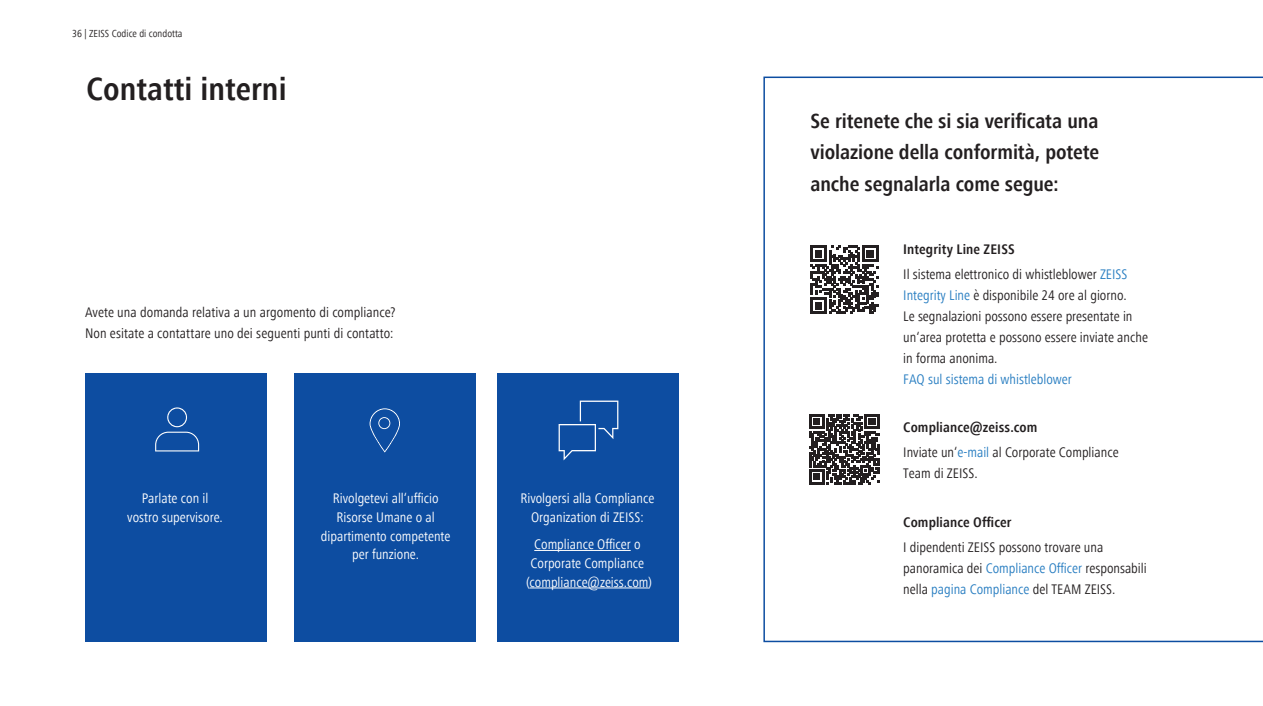
<style>
.page{position:relative;width:1263px;height:706px;background:#fff}
.page>*{position:absolute;margin:0;border:0;box-sizing:border-box;transform-origin:0 0}
.t1{font:700 condensed 33px "ZEISS Frutiger Next W1 G";color:#231f20}
.t2{font:700 condensed 21px/31.5px "ZEISS Frutiger Next W1 G";letter-spacing:-.005em;color:#231f20;text-align:justify}
.t3{font:condensed 14.25px/21px "ZEISS Frutiger Next W1 G";color:#231f20}
.t4{font:condensed 14.25px/18.8px "ZEISS Frutiger Next W1 G";color:#fff;text-align:center}
.t5{font:condensed 14.25px "ZEISS Frutiger Next W1 G";color:#277dc1}
.t6{font:700 condensed 14.25px "ZEISS Frutiger Next W1 G";letter-spacing:.005em;color:#231f20}
.t7{font:condensed 10.5px "ZEISS Frutiger Next W1 G";color:#231f20}
.s1{font-weight:700}
.s2{color:#277dc1}
</style>
<div class="page">
<div style="left:497px;top:373px;width:182px;height:269px;background:#0d4da1"></div>
<div style="left:85px;top:373px;width:181px;height:269px;background:#0d4da1"></div>
<svg style="left:155px;top:407px;width:44px;height:44px"></svg>
<div style="left:295px;top:373px;width:181px;height:269px;background:#0d4da1"></div>
<svg style="left:370px;top:408px;width:30px;height:44px"></svg>
<svg style="left:559px;top:400px;width:59px;height:60px"></svg>
<svg style="left:763px;top:76px;width:500px;height:567px"></svg>
<hr style="left:534px;top:550px;width:97px;height:1px;background:#fff">
<hr style="left:529px;top:587px;width:119px;height:1px;background:#fff">
<div style="left:801px;top:235px;width:87px;height:88px;background:#fff"></div>
<svg style="left:810px;top:245px;width:68px;height:69px"></svg>
<div style="left:801px;top:405px;width:87px;height:87px;background:#fff"></div>
<svg style="left:809px;top:414px;width:70px;height:70px"></svg>
<p class="t7" style="left:72px;top:28px;width:112px">36 | ZEISS Codice di condotta</p>
<h1 class="t1" style="left:86px;top:71px;width:202px">Contatti interni</h1>
<p class="t3" style="left:85px;top:301px;width:312px">Avete una domanda relativa a un argomento di compliance?<br>Non esitate a contattare uno dei seguenti punti di contatto:</p>
<p class="t4" style="left:127px;top:489px;width:97px">Parlate con il vostro supervisore.</p>
<p class="t4" style="left:321px;top:489px;width:131px">Rivolgetevi all‘ufficio<br>Risorse Umane o al dipartimento competente per funzione.</p>
<p class="t4" style="left:520px;top:489px;width:135px">Rivolgersi alla Compliance<br>Organization di ZEISS:</p>
<p class="t4" style="left:526px;top:535px;width:128px">Compliance Officer o<br>Corporate Compliance (compliance@zeiss.com)</p>
<h2 class="t2" style="left:810px;top:105px;width:290px">Se ritenete che si sia verificata una violazione della conformità, potete anche segnalarla come segue:</h2>
<p class="t3" style="left:903px;top:236px;width:226px;line-height:25.2px"><span class="s1">Integrity Line ZEISS<br></span>Il sistema elettronico di whistleblower <span class="s2">ZEISS</span></p>
<p class="t3" style="left:903px;top:285px;width:246px"><span class="s2">Integrity Line</span> è disponibile 24 ore al giorno.<br>Le segnalazioni possono essere presentate in un‘area protetta e possono essere inviate anche in forma anonima.</p>
<p class="t5" style="left:903px;top:371px;width:170px">FAQ sul sistema di whistleblower</p>
<p class="t3" style="left:903px;top:415px;width:217px;line-height:25.2px"><span class="s1">Compliance@zeiss.com<br></span>Inviate un‘<span class="s2">e-mail</span> al Corporate Compliance</p>
<p class="t3" style="left:903px;top:463px;width:76px">Team di ZEISS.</p>
<p class="t6" style="left:903px;top:514px;width:110px">Compliance Officer</p>
<p class="t3" style="left:903px;top:537px;width:245px">I dipendenti ZEISS possono trovare una panoramica dei <span class="s2">Compliance Officer</span> responsabili nella <span class="s2">pagina Compliance</span> del TEAM ZEISS.</p>
</div>
